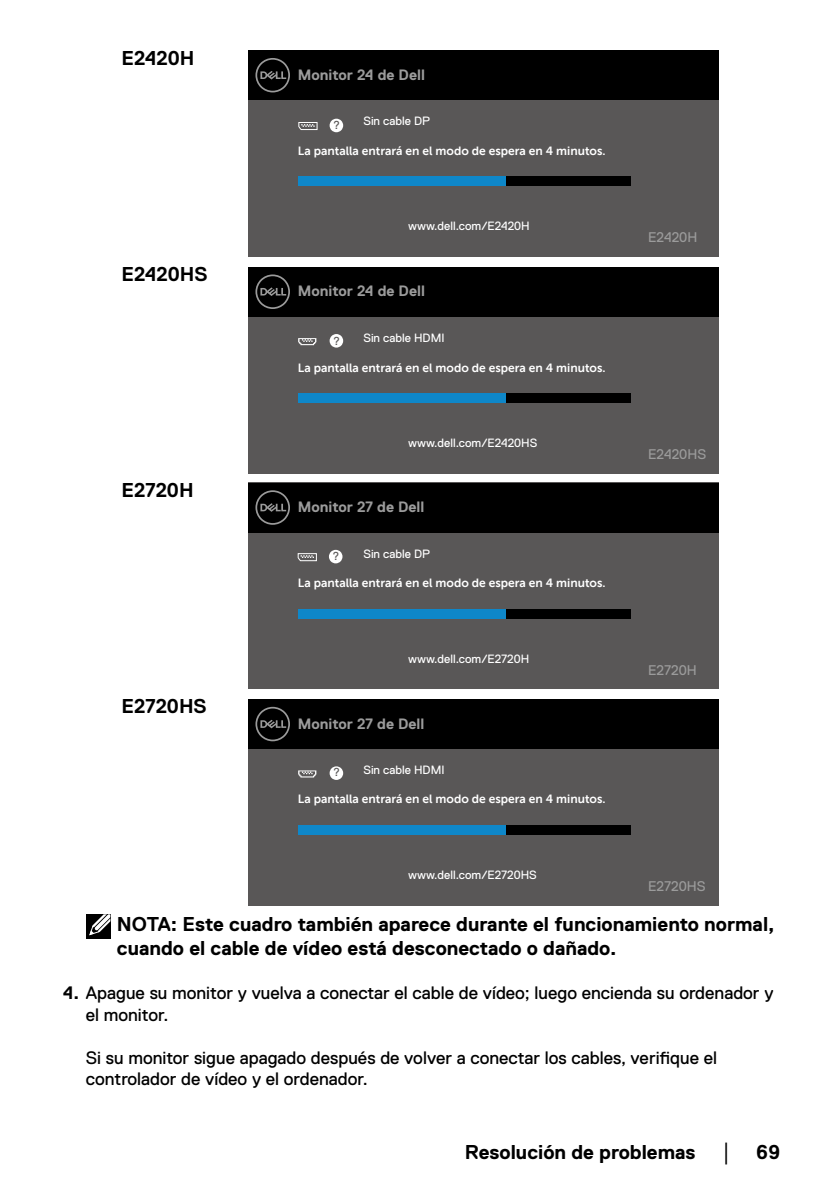
<style>
.page{position:relative;width:840px;height:1191px;background:#fff}
.page>*{position:absolute;margin:0;border:0;box-sizing:border-box;transform-origin:0 0}
.t1{font:700 20px/24px "Dell Replica";color:#000}
.t2{font:18px/21.6px "Dell Replica";color:#000}
.t3{font:700 15px "Dell Replica";color:#9b9b9b}
.t4{font:14px "Dell Replica";color:#9b9b9b}
.t5{font:12px "Museo Sans 700";color:#fff}
.t6{font:12px "Dell Replica";color:#fff}
.t7{font:11.6px "Dell Replica";color:#595757}
.s1{font-weight:700}
.s2{font-family:"Arial";font-weight:400;font-size:18px}
</style>
<div class="page">
<div style="left:86px;top:914px;width:24px;height:24px;background:#000"></div>
<svg style="left:89px;top:914px;width:21px;height:22px"></svg>
<div style="left:248px;top:50px;width:470px;height:207px;background:#595757"></div>
<div style="left:248px;top:483px;width:470px;height:206px;background:#595757"></div>
<div style="left:248px;top:267px;width:470px;height:206px;background:#595757"></div>
<div style="left:248px;top:699px;width:470px;height:206px;background:#595757"></div>
<div style="left:248px;top:50px;width:470px;height:50px;background:#000"></div>
<div style="left:248px;top:483px;width:470px;height:49px;background:#000"></div>
<div style="left:248px;top:267px;width:470px;height:50px;background:#000"></div>
<div style="left:248px;top:699px;width:470px;height:50px;background:#000"></div>
<svg style="left:255px;top:58px;width:35px;height:34px"></svg>
<svg style="left:255px;top:490px;width:35px;height:35px"></svg>
<svg style="left:255px;top:274px;width:35px;height:35px"></svg>
<svg style="left:255px;top:707px;width:35px;height:34px"></svg>
<div style="left:298px;top:177px;width:331px;height:9px;background:#000"></div>
<div style="left:298px;top:609px;width:331px;height:9px;background:#000"></div>
<div style="left:298px;top:393px;width:331px;height:9px;background:#000"></div>
<div style="left:298px;top:825px;width:331px;height:10px;background:#000"></div>
<div style="left:298px;top:177px;width:207px;height:9px;background:#0e87c9"></div>
<div style="left:298px;top:609px;width:207px;height:9px;background:#0e87c9"></div>
<div style="left:298px;top:393px;width:207px;height:9px;background:#0e87c9"></div>
<div style="left:298px;top:825px;width:207px;height:10px;background:#0e87c9"></div>
<svg style="left:329px;top:334px;width:14px;height:13px"></svg>
<svg style="left:298px;top:338px;width:18px;height:7px"></svg>
<svg style="left:329px;top:766px;width:14px;height:14px"></svg>
<svg style="left:298px;top:770px;width:18px;height:7px"></svg>
<svg style="left:329px;top:119px;width:14px;height:13px"></svg>
<svg style="left:298px;top:122px;width:19px;height:8px"></svg>
<svg style="left:329px;top:550px;width:13px;height:13px"></svg>
<svg style="left:297px;top:553px;width:20px;height:8px"></svg>
<p class="t1" style="left:121px;top:46px;width:74px">E2420H</p>
<p class="t1" style="left:121px;top:262px;width:87px">E2420HS</p>
<p class="t1" style="left:121px;top:478px;width:73px">E2720H</p>
<p class="t1" style="left:121px;top:694px;width:87px">E2720HS</p>
<p class="t3" style="left:298px;top:66px;width:128px">Monitor 24 de Dell</p>
<p class="t7" style="left:333px;top:119px;width:8px">?</p>
<p class="t6" style="left:363px;top:115px;width:68px">Sin cable DP</p>
<p class="t5" style="left:298px;top:144px;width:309px">La pantalla entrará en el modo de espera en 4 minutos.</p>
<p class="t6" style="left:408px;top:220px;width:123px">www.dell.com/E2420H</p>
<p class="t3" style="left:298px;top:283px;width:128px">Monitor 24 de Dell</p>
<p class="t7" style="left:333px;top:334px;width:8px">?</p>
<p class="t6" style="left:363px;top:331px;width:82px">Sin cable HDMI</p>
<p class="t5" style="left:298px;top:361px;width:309px">La pantalla entrará en el modo de espera en 4 minutos.</p>
<p class="t6" style="left:408px;top:436px;width:131px">www.dell.com/E2420HS</p>
<p class="t3" style="left:298px;top:498px;width:128px">Monitor 27 de Dell</p>
<p class="t7" style="left:332px;top:550px;width:8px">?</p>
<p class="t6" style="left:363px;top:547px;width:68px">Sin cable DP</p>
<p class="t5" style="left:298px;top:576px;width:309px">La pantalla entrará en el modo de espera en 4 minutos.</p>
<p class="t6" style="left:408px;top:652px;width:123px">www.dell.com/E2720H</p>
<p class="t3" style="left:298px;top:715px;width:128px">Monitor 27 de Dell</p>
<p class="t7" style="left:333px;top:766px;width:8px">?</p>
<p class="t6" style="left:363px;top:763px;width:82px">Sin cable HDMI</p>
<p class="t5" style="left:298px;top:792px;width:309px">La pantalla entrará en el modo de espera en 4 minutos.</p>
<p class="t4" style="left:647px;top:230px;width:51px">E2420H</p>
<p class="t4" style="left:647px;top:446px;width:60px">E2420HS</p>
<p class="t4" style="left:647px;top:662px;width:50px">E2720H</p>
<p class="t6" style="left:408px;top:868px;width:130px">www.dell.com/E2720HS</p>
<p class="t4" style="left:647px;top:878px;width:59px">E2720HS</p>
<p class="t1" style="left:117px;top:911px;width:658px">NOTA: Este cuadro también aparece durante el funcionamiento normal, cuando el cable de vídeo está desconectado o dañado.</p>
<p class="t2" style="left:86px;top:982px;width:688px;text-indent:-23px"><span class="s1">4.</span> Apague su monitor y vuelva a conectar el cable de vídeo; luego encienda su ordenador y el monitor.</p>
<p class="t2" style="left:86px;top:1046px;width:632px">Si su monitor sigue apagado después de volver a conectar los cables, verifique el controlador de vídeo y el ordenador.</p>
<p class="t1" style="left:464px;top:1140px;width:232px">Resolución de problemas</p>
<p class="t1" style="left:721px;top:1140px;width:60px"><span class="s2">│</span> 69</p>
</div>
